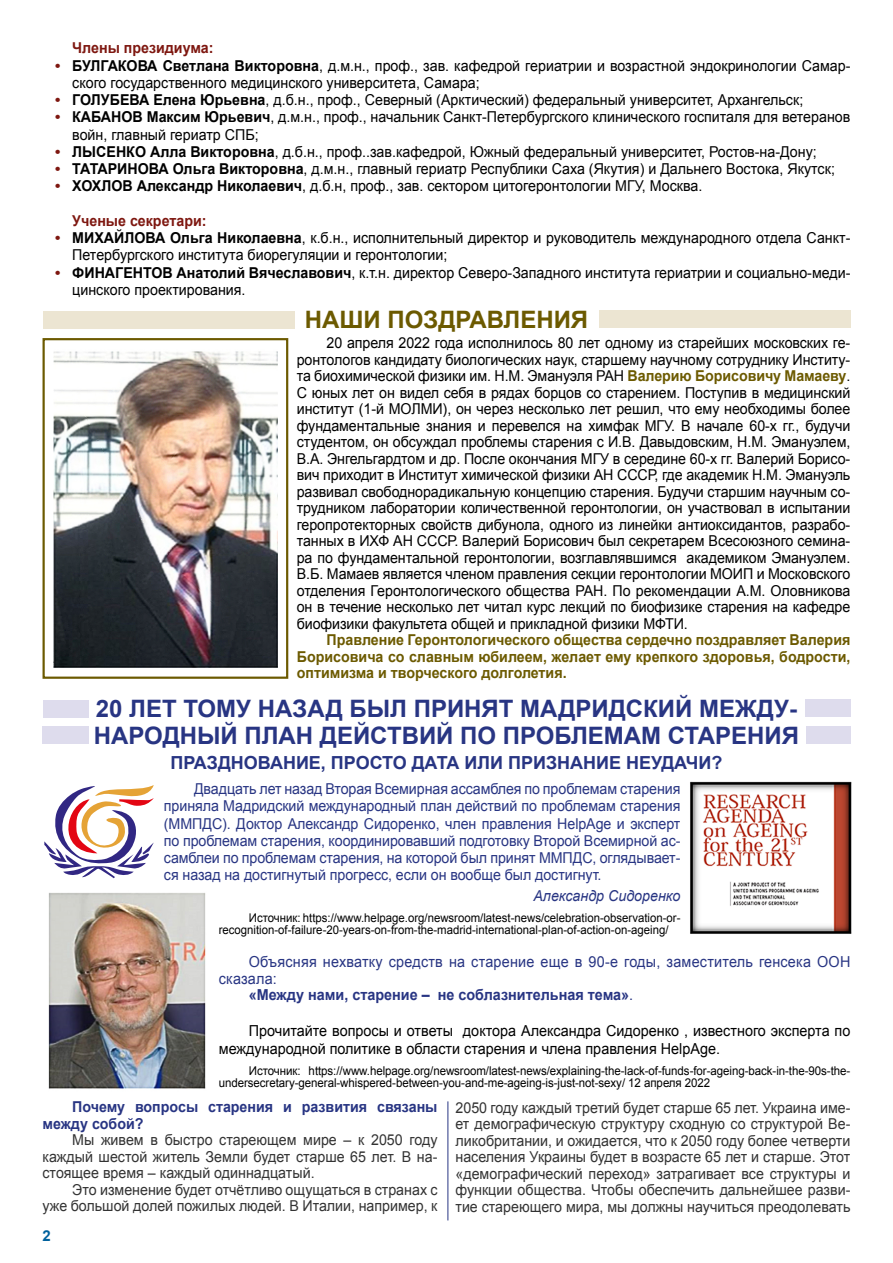
<style>
.page{position:relative;width:893px;height:1263px;background:#fff}
.page>*{position:absolute;margin:0;border:0;box-sizing:border-box;transform-origin:0 0}
.t1{font:700 24px/27px "Arial";color:#283583}
.t2{font:700 24px "Arial";color:#6c5a00}
.t3{font:700 18px "Arial";color:#283583}
.t4{font:15.15px/18px "Arial";color:#000;scale:.95 1}
.t5{font:15.15px "Arial";letter-spacing:.015em;color:#283583;scale:.95 1}
.t6{font:700 15.15px "Arial";color:#283583;scale:.95 1}
.t7{font:15px/16.5px "Arial";color:#000;scale:.95 1}
.t8{font:15px/16.5px "Arial";color:#333;text-align:justify;scale:.95 1}
.t9{font:15px/17.2px "Arial";letter-spacing:-.005em;color:#283583;text-align:justify;scale:.95 1}
.t10{font:700 15px/16.5px "Arial";color:#6c5a00;text-align:justify;scale:.95 1}
.t11{font:700 15px/16.5px "Arial";color:#283583;scale:.95 1}
.t12{font:700 15px "Arial";color:#7e1710;scale:.95 1}
.t13{font:italic 15px "Arial";color:#283583;scale:.95 1}
.t14{font:700 15px "Arial";color:#00619d}
.t15{font:12.15px/12px "Arial";letter-spacing:-.005em;color:#000;scale:.95 1}
.t16{font:12px/12px "Arial";color:#000;scale:.95 1}
.s1{font-weight:700;color:#7e1710}
.s2{font-weight:700}
.s3{font-weight:700;color:#6c5a00}
.s4{font-weight:400}
</style>
<div class="page">
<div style="left:43px;top:700px;width:46px;height:18px;background:#dedced"></div>
<div style="left:805px;top:699px;width:45px;height:18px;background:#dedced"></div>
<div style="left:806px;top:726px;width:44px;height:18px;background:#dedced"></div>
<div style="left:43px;top:726px;width:46px;height:18px;background:#dedced"></div>
<div style="left:43px;top:311px;width:251px;height:18px;background:#ece5d2"></div>
<div style="left:599px;top:310px;width:251px;height:18px;background:#ece5d2"></div>
<img style="left:53px;top:351px;width:224px;height:316px">
<div style="left:43px;top:338px;width:245px;height:341px;border:2px solid #6c5a00"></div>
<img style="left:48px;top:893px;width:158px;height:196px">
<svg style="left:44px;top:785px;width:110px;height:93px"></svg>
<img style="left:690px;top:781px;width:162px;height:153px">
<hr style="left:447px;top:1101px;width:1px;height:119px;background:#283583">
<p class="t12" style="left:72px;top:38px;width:150px">Члены президиума:</p>
<p class="t7" style="left:72px;top:57px;width:821px;line-height:17.2px;text-indent:-17px"><span class="s1">•</span> <span class="s2">БУЛГАКОВА Светлана Викторовна</span>, д.м.н., проф., зав. кафедрой гериатрии и возрастной эндокринологии Самар&shy;ского государственного медицинского университета, Самара;</p>
<p class="t7" style="left:55px;top:92px;width:789px"><span class="s1">•</span> <span class="s2">ГОЛУБЕВА Елена Юрьевна</span>, д.б.н., проф., Северный (Арктический) федеральный университет, Архангельск;</p>
<p class="t7" style="left:72px;top:109px;width:821px;line-height:17.2px;text-indent:-17px"><span class="s1">•</span> <span class="s2">КАБАНОВ Максим Юрьевич</span>, д.м.н., проф., начальник Санкт-Петербургского клинического госпиталя для ветеранов войн, главный гериатр СПБ;</p>
<p class="t7" style="left:55px;top:144px;width:803px"><span class="s1">•</span> <span class="s2">ЛЫСЕНКО Алла Викторовна</span>, д.б.н., проф..зав.кафедрой, Южный федеральный университет, Ростов-на-Дону;</p>
<p class="t7" style="left:55px;top:161px;width:822px"><span class="s1">•</span> <span class="s2">ТАТАРИНОВА Ольга Викторовна</span>, д.м.н., главный гериатр Республики Саха (Якутия) и Дальнего Востока, Якутск;</p>
<p class="t7" style="left:55px;top:178px;width:683px"><span class="s1">•</span> <span class="s2">ХОХЛОВ Александр Николаевич</span>, д.б.н, проф., зав. сектором цитогеронтологии МГУ, Москва.</p>
<p class="t12" style="left:72px;top:211px;width:143px">Ученые секpетаpи:</p>
<p class="t7" style="left:72px;top:229px;width:821px;line-height:17.2px;text-indent:-17px"><span class="s1">•</span> <span class="s2">МИХАЙЛОВА Ольга Николаевна</span>, к.б.н., исполнительный директор и руководитель международного отдела Санкт-<br>Петербургского института биорегуляции и геронтологии;</p>
<p class="t7" style="left:72px;top:264px;width:821px;line-height:17.2px;text-indent:-17px"><span class="s1">•</span> <span class="s2">ФИНАГЕНТОВ Анатолий Вячеславович</span>, к.т.н. директор Северо-Западного института гериатрии и социально-меди&shy;цинского проектирования.</p>
<p class="t7" style="left:297px;top:335px;width:584px;text-align:justify;text-indent:30px">20 апреля 2022 года исполнилось 80 лет одному из старейших московских ге&shy;ронтологов кандидату биологических наук, старшему научному сотруднику Институ&shy;та биохимической физики им. Н.М. Эмануэля РАН <span class="s3">Валерию Борисовичу Мамаеву</span>.<br>С юных лет он видел себя в рядах борцов со старением. Поступив в медицинский институт (1-й МОЛМИ), он через несколько лет решил, что ему необходимы более фундаментальные знания и перевелся на химфак МГУ. В начале 60-х гг., будучи студентом, он обсуждал проблемы старения с И.В. Давыдовским, Н.М. Эмануэлем, В.А. Энгельгардтом и др. После окончания МГУ в середине 60-х гг. Валерий Борисо&shy;вич приходит в Институт химической физики АН СССР, где академик Н.М. Эмануэль развивал свободнорадикальную концепцию старения. Будучи старшим научным со&shy;трудником лаборатории количественной геронтологии, он участвовал в испытании геропротекторных свойств дибунола, одного из линейки антиоксидантов, разрабо&shy;танных в ИХФ АН СССР. Валерий Борисович был секретарем Всесоюзного семина&shy;ра по фундаментальной геронтологии, возглавлявшимся академиком Эмануэлем.<br>В.Б. Мамаев является членом правления секции геронтологии МОИП и Московского отделения Геронтологического общества РАН. По рекомендации А.М. Оловникова он в течение несколько лет читал курс лекций по биофизике старения на кафедре биофизики факультета общей и прикладной физики МФТИ.</p>
<p class="t10" style="left:297px;top:632px;width:584px;text-indent:30px">Правление Геронтологического общества сердечно поздравляет Валерия Борисовича со славным юбилеем, желает ему крепкого здоровья, бодрости, оптимизма и творческого долголетия.</p>
<h1 class="t2" style="left:305px;top:303px;width:285px">НАШИ ПОЗДРАВЛЕНИЯ</h1>
<h1 class="t1" style="left:94px;top:696px;width:706px">20 ЛЕТ ТОМУ НАЗАД БЫЛ ПРИНЯТ МАДРИДСКИЙ МЕЖДУ-<br>НАРОДНЫЙ ПЛАН ДЕЙСТВИЙ ПО ПРОБЛЕМАМ СТАРЕНИЯ</h1>
<p class="t3" style="left:170px;top:751px;width:554px">ПРАЗДНОВАНИЕ, ПРОСТО ДАТА ИЛИ ПРИЗНАНИЕ НЕУДАЧИ?</p>
<p class="t9" style="left:164px;top:780px;width:545px;text-indent:30px">Двадцать лет назад Вторая Всемирная ассамблея по проблемам старения приняла Мадридский международный план действий по проблемам старения (ММПДС). Доктор Александр Сидоренко, член правления HelpAge и эксперт по проблемам старения, координировавший подготовку Второй Всемирной ас&shy;самблеи по проблемам старения, на которой был принят ММПДС, оглядывает&shy;ся назад на достигнутый прогресс, если он вообще был достигнут.</p>
<p class="t13" style="left:533px;top:886px;width:156px">Александр Сидоренко</p>
<p class="t16" style="left:219px;top:911px;width:487px;text-indent:30px">Источник: https://www.helpage.org/newsroom/latest-news/celebration-observation-or&shy;recognition-of-failure-20-years-on-from-the-madrid-international-plan-of-action-on-ageing/</p>
<p class="t5" style="left:249px;top:952px;width:635px">Объясняя нехватку средств на старение еще в 90-е годы, заместитель генсека ООН</p>
<p class="t5" style="left:219px;top:968px;width:63px">сказала:</p>
<p class="t6" style="left:249px;top:985px;width:406px">«Между нами, старение – не соблазнительная тема»<span class="s4">.</span></p>
<p class="t4" style="left:219px;top:1022px;width:666px;text-indent:30px">Прочитайте вопросы и ответы доктора Александра Сидоренко , известного эксперта по международной политике в области старения и члена правления HelpAge.</p>
<p class="t15" style="left:219px;top:1064px;width:666px;text-indent:30px">Источник: https://www.helpage.org/newsroom/latest-news/explaining-the-lack-of-funds-for-ageing-back-in-the-90s-the&shy;undersecretary-general-whispered-between-you-and-me-ageing-is-just-not-sexy/ 12 апреля 2022</p>
<p class="t11" style="left:43px;top:1099px;width:417px;text-indent:30px">Почему вопросы старения и развития связаны между собой?</p>
<p class="t8" style="left:43px;top:1132px;width:417px;text-indent:30px">Мы живем в быстро стареющем мире – к 2050 году каждый шестой житель Земли будет старше 65 лет. В на&shy;стоящее время – каждый одиннадцатый.</p>
<p class="t8" style="left:43px;top:1181px;width:417px;text-align:right">Это изменение будет отчётливо ощущаться в странах с<br>уже большой долей пожилых людей. В Италии, например, к</p>
<p class="t8" style="left:455px;top:1099px;width:417px">2050 году каждый третий будет старше 65 лет. Украина име&shy;ет демографическую структуру сходную со структурой Ве&shy;ликобритании, и ожидается, что к 2050 году более четверти населения Украины будет в возрасте 65 лет и старше. Этот «демографический переход» затрагивает все структуры и функции общества. Чтобы обеспечить дальнейшее разви&shy;тие стареющего мира, мы должны научиться преодолевать</p>
<p class="t14" style="left:43px;top:1226px;width:10px">2</p>
</div>
